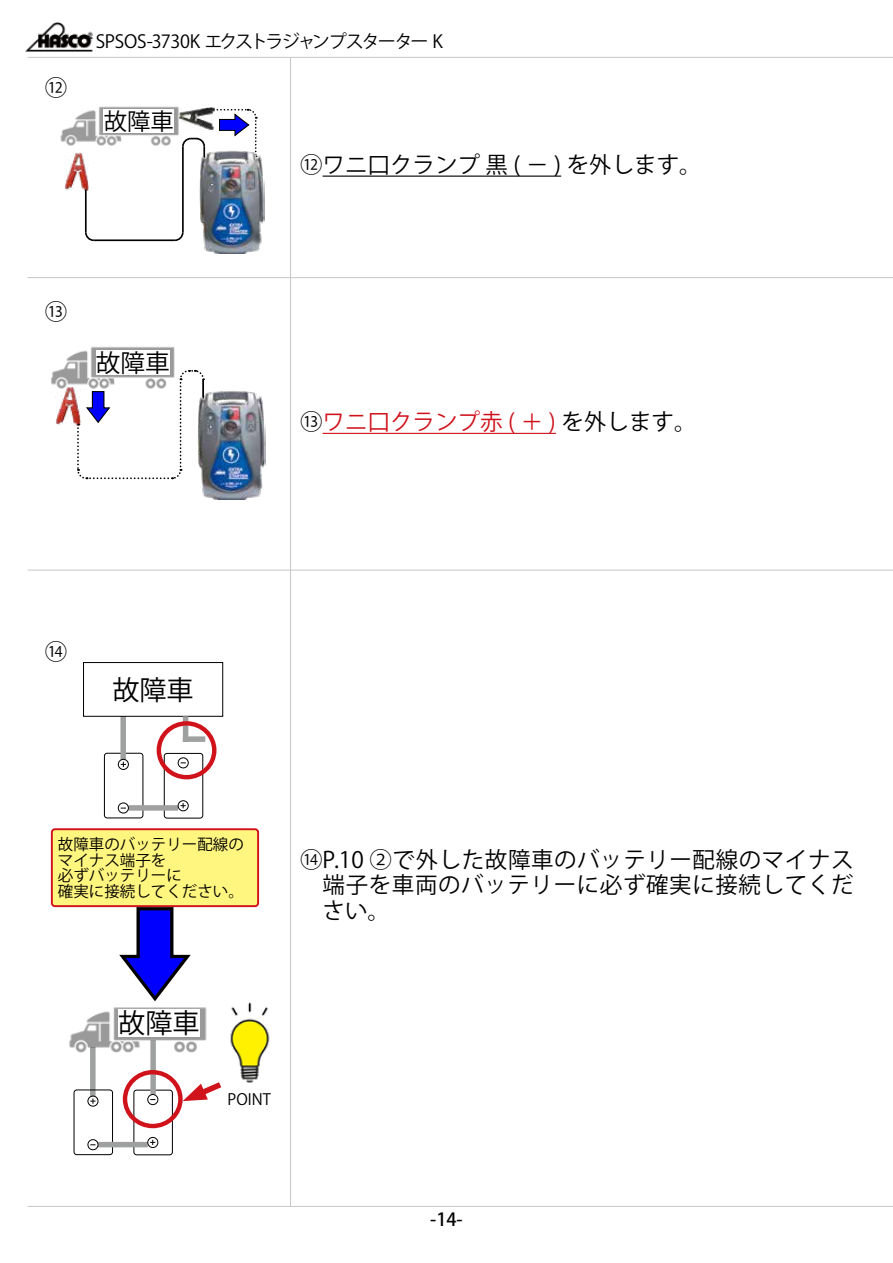
<style>
.page{position:relative;width:893px;height:1263px;background:#fff}
.page>*{position:absolute;margin:0;border:0;box-sizing:border-box;transform-origin:0 0}
.t1{font:27.15px "Koz Go Pro";color:#000}
.t2{font:24.6px "Koz Go Pro";color:#000}
.t3{font:23.4px "Koz Go Pro";color:#000}
.t4{font:22.5px/25.5px "Koz Go Pro";letter-spacing:.025em;color:#000;text-align:justify}
.t5{font:22.5px "Koz Go Pro";color:#000}
.t6{font:22.5px "Koz Go Pro";color:#d0121b}
.t7{font:18px "Koz Go Pro";letter-spacing:-.065em;color:#000}
.t8{font:500 18px "Koz Go Pro";color:#000}
.t9{font:15.45px/15.5px "Koz Go Pro";color:#000}
.s1{color:#000}
</style>
<div class="page">
<hr style="left:290px;top:57px;width:1px;height:1149px;background:#c9caca">
<hr style="left:28px;top:1206px;width:865px;height:1px;background:#c9caca">
<hr style="left:28px;top:570px;width:865px;height:1px;background:#c9caca">
<hr style="left:28px;top:277px;width:865px;height:1px;background:#c9caca">
<img style="left:65px;top:153px;width:23px;height:37px">
<hr style="left:182px;top:147px;width:2px;height:85px;background:#000">
<svg style="left:85px;top:232px;width:10px;height:10px"></svg>
<svg style="left:173px;top:231px;width:11px;height:11px"></svg>
<hr style="left:85px;top:189px;width:2px;height:43px;background:#000">
<hr style="left:94px;top:239px;width:81px;height:2px;background:#000">
<svg style="left:182px;top:108px;width:75px;height:49px"></svg>
<img style="left:199px;top:149px;width:65px;height:104px">
<img style="left:60px;top:106px;width:122px;height:40px">
<div style="left:104px;top:109px;width:70px;height:24px;background:#fff"></div>
<img style="left:56px;top:389px;width:20px;height:37px">
<svg style="left:76px;top:370px;width:129px;height:110px"></svg>
<img style="left:196px;top:390px;width:70px;height:110px">
<img style="left:51px;top:346px;width:127px;height:43px">
<div style="left:96px;top:350px;width:74px;height:25px;background:#fff"></div>
<hr style="left:28px;top:57px;width:865px;height:1px;background:#c9caca">
<img style="left:25px;top:23px;width:68px;height:29px">
<hr style="left:323px;top:176px;width:238px;height:1px;background:#000">
<hr style="left:323px;top:433px;width:233px;height:1px;background:#d0121b">
<div style="left:52px;top:829px;width:206px;height:77px;background:#fff67f;border-radius:3px"></div>
<div style="left:51px;top:828px;width:208px;height:79px;border:2px solid #d0121b;border-radius:3px"></div>
<div style="left:90px;top:1047px;width:6px;height:49px;background:#9fa0a0"></div>
<div style="left:133px;top:1090px;width:40px;height:65px;border:1px solid #000;border-radius:3px"></div>
<div style="left:74px;top:1089px;width:39px;height:66px;border:1px solid #000;border-radius:3px"></div>
<div style="left:98px;top:1142px;width:50px;height:5px;background:#9fa0a0"></div>
<div style="left:87px;top:1139px;width:11px;height:11px;border:1px solid #000;border-radius:50%"></div>
<div style="left:87px;top:1095px;width:11px;height:11px;border:1px solid #000;border-radius:50%"></div>
<svg style="left:90px;top:1098px;width:6px;height:6px"></svg>
<div style="left:147px;top:1137px;width:11px;height:11px;border:1px solid #000;border-radius:50%"></div>
<svg style="left:150px;top:1140px;width:5px;height:5px"></svg>
<div style="left:150px;top:1040px;width:6px;height:54px;background:#9fa0a0"></div>
<div style="left:123px;top:1070px;width:60px;height:58px;border:4px solid #d0121b;border-radius:50%"></div>
<img style="left:230px;top:1002px;width:40px;height:81px">
<img style="left:69px;top:1007px;width:138px;height:47px">
<div style="left:118px;top:1009px;width:82px;height:27px;background:#fff"></div>
<div style="left:147px;top:1094px;width:11px;height:11px;border:1px solid #000;border-radius:50%"></div>
<svg style="left:183px;top:1082px;width:39px;height:20px"></svg>
<div style="left:164px;top:753px;width:39px;height:65px;border:1px solid #000;border-radius:3px"></div>
<div style="left:104px;top:753px;width:39px;height:65px;border:1px solid #000;border-radius:3px"></div>
<div style="left:128px;top:805px;width:50px;height:6px;background:#9fa0a0"></div>
<div style="left:118px;top:802px;width:11px;height:11px;border:1px solid #000;border-radius:50%"></div>
<div style="left:120px;top:710px;width:6px;height:50px;background:#9fa0a0"></div>
<div style="left:118px;top:759px;width:11px;height:11px;border:1px solid #000;border-radius:50%"></div>
<svg style="left:121px;top:762px;width:5px;height:5px"></svg>
<div style="left:178px;top:800px;width:11px;height:11px;border:1px solid #000;border-radius:50%"></div>
<svg style="left:180px;top:803px;width:6px;height:5px"></svg>
<div style="left:84px;top:662px;width:139px;height:54px;background:#fff"></div>
<div style="left:83px;top:662px;width:140px;height:55px;border:1px solid #000"></div>
<div style="left:178px;top:757px;width:11px;height:11px;border:1px solid #000;border-radius:50%"></div>
<div style="left:183px;top:716px;width:5px;height:26px;background:#9fa0a0"></div>
<div style="left:183px;top:736px;width:22px;height:6px;background:#9fa0a0"></div>
<div style="left:157px;top:721px;width:59px;height:58px;border:4px solid #d0121b;border-radius:50%"></div>
<svg style="left:118px;top:905px;width:76px;height:97px"></svg>
<p class="t4" style="left:45px;top:76px;width:24px">12</p>
<p class="t7" style="left:96px;top:30px;width:348px">SPSOS-3730K エクストラジャンプスターター K</p>
<p class="t3" style="left:104px;top:106px;width:72px">故障車</p>
<p class="t5" style="left:300px;top:150px;width:403px">⑫ワニ口クランプ黒 －( ) を外します。</p>
<p class="t4" style="left:45px;top:299px;width:24px">13</p>
<p class="t2" style="left:96px;top:347px;width:75px">故障車</p>
<p class="t6" style="left:300px;top:407px;width:398px"><span class="s1">⑬</span>ワニ口クランプ赤 ＋( ) <span class="s1">を外します。</span></p>
<p class="t4" style="left:45px;top:639px;width:24px">14</p>
<p class="t1" style="left:112px;top:672px;width:83px">故障車</p>
<p class="t9" style="left:58px;top:837px;width:188px">故障車のバッテリー配線のマイナス端子を<br>必ずバッテリーに<br>確実に接続してください。</p>
<p class="t4" style="left:323px;top:847px;width:532px;text-indent:-22px">14P.10 ②で外した故障車のバッテリー配線のマイナス端子を車両のバッテリーに必ず確実に接続してください。</p>
<p class="t1" style="left:118px;top:1006px;width:83px">故障車</p>
<p class="t9" style="left:228px;top:1092px;width:45px">POINT</p>
<p class="t8" style="left:430px;top:1207px;width:34px">-14-</p>
</div>
